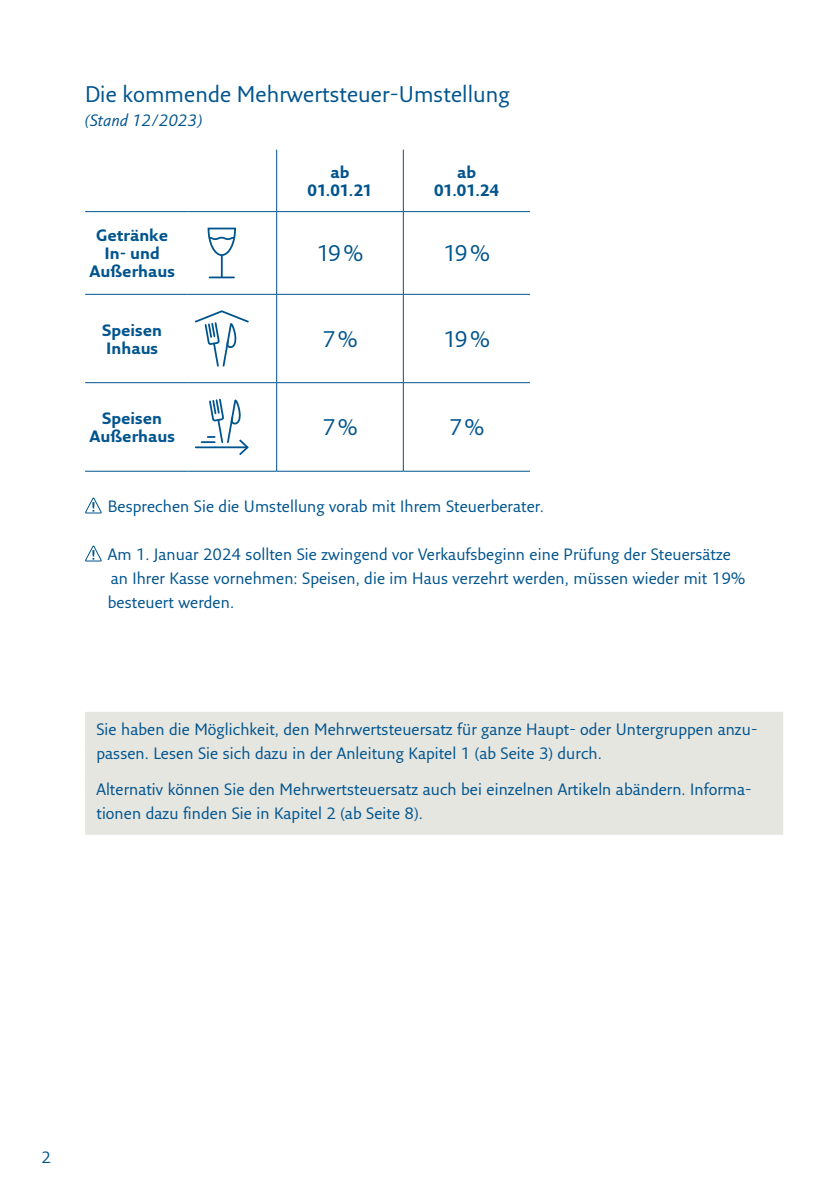
<style>
.page{position:relative;width:840px;height:1191px;background:#fff}
.page>*{position:absolute;margin:0;border:0;box-sizing:border-box;transform-origin:0 0}
.t1{font:22px "Fresco Sans Plus Pro";color:#00548e}
.t2{font:16px/24px "Fresco Sans Plus Pro";color:#00548e}
.t3{font:700 16px/18px "Fresco Sans Plus Pro";color:#00548e;text-align:center}
.t4{font:italic 16px "Fresco Sans Plus Pro";color:#00548e}
</style>
<div class="page">
<div style="left:85px;top:712px;width:697px;height:38px;background:#e6e6e1"></div>
<div style="left:85px;top:748px;width:697px;height:38px;background:#e6e6e1"></div>
<div style="left:85px;top:782px;width:697px;height:52px;background:#e6e6e1"></div>
<hr style="left:276px;top:150px;width:1px;height:61px;background:#00548e">
<hr style="left:403px;top:150px;width:1px;height:61px;background:#00548e">
<hr style="left:85px;top:211px;width:102px;height:1px;background:#00548e">
<hr style="left:85px;top:294px;width:102px;height:1px;background:#00548e">
<hr style="left:85px;top:382px;width:102px;height:1px;background:#00548e">
<hr style="left:276px;top:212px;width:1px;height:82px;background:#00548e">
<hr style="left:276px;top:294px;width:1px;height:88px;background:#00548e">
<hr style="left:276px;top:383px;width:1px;height:88px;background:#00548e">
<hr style="left:187px;top:211px;width:89px;height:1px;background:#00548e">
<hr style="left:276px;top:211px;width:127px;height:1px;background:#00548e">
<hr style="left:187px;top:294px;width:89px;height:1px;background:#00548e">
<hr style="left:276px;top:294px;width:127px;height:1px;background:#00548e">
<hr style="left:187px;top:382px;width:89px;height:1px;background:#00548e">
<hr style="left:276px;top:382px;width:127px;height:1px;background:#00548e">
<hr style="left:403px;top:212px;width:1px;height:82px;background:#00548e">
<hr style="left:403px;top:294px;width:1px;height:88px;background:#00548e">
<hr style="left:403px;top:383px;width:1px;height:88px;background:#00548e">
<hr style="left:403px;top:211px;width:126px;height:1px;background:#00548e">
<hr style="left:403px;top:294px;width:126px;height:1px;background:#00548e">
<hr style="left:403px;top:382px;width:126px;height:1px;background:#00548e">
<hr style="left:85px;top:471px;width:102px;height:1px;background:#00548e">
<hr style="left:187px;top:471px;width:89px;height:1px;background:#00548e">
<hr style="left:276px;top:471px;width:127px;height:1px;background:#00548e">
<hr style="left:403px;top:471px;width:126px;height:1px;background:#00548e">
<svg style="left:207px;top:227px;width:29px;height:51px"></svg>
<svg style="left:194px;top:310px;width:55px;height:57px"></svg>
<svg style="left:195px;top:398px;width:54px;height:58px"></svg>
<svg style="left:85px;top:497px;width:17px;height:17px"></svg>
<svg style="left:85px;top:545px;width:17px;height:17px"></svg>
<h1 class="t1" style="left:85px;top:80px;width:426px">Die kommende Mehrwertsteuer-Umstellung</h1>
<p class="t4" style="left:85px;top:110px;width:118px">(Stand 12/2023)</p>
<p class="t3" style="left:307px;top:163px;width:66px">ab<br>01.01.21</p>
<p class="t3" style="left:434px;top:163px;width:66px">ab<br>01.01.24</p>
<p class="t3" style="left:89px;top:226px;width:87px">Getränke<br>In- und<br>Außerhaus</p>
<h1 class="t1" style="left:317px;top:239px;width:48px">19%</h1>
<h1 class="t1" style="left:443px;top:239px;width:48px">19%</h1>
<p class="t3" style="left:102px;top:321px;width:61px;text-align:left">Speisen<br>Inhaus</p>
<h1 class="t1" style="left:322px;top:325px;width:37px">7%</h1>
<h1 class="t1" style="left:443px;top:325px;width:48px">19%</h1>
<p class="t3" style="left:89px;top:409px;width:87px">Speisen<br>Außerhaus</p>
<h1 class="t1" style="left:322px;top:413px;width:37px">7%</h1>
<h1 class="t1" style="left:449px;top:413px;width:37px">7%</h1>
<p class="t2" style="left:108px;top:493px;width:437px">Besprechen Sie die Umstellung vorab mit Ihrem Steuerberater.</p>
<p class="t2" style="left:108px;top:541px;width:638px">Am 1. Januar 2024 sollten Sie zwingend vor Verkaufsbeginn eine Prüfung der Steuersätze an Ihrer Kasse vornehmen: Speisen, die im Haus verzehrt werden, müssen wieder mit 19% besteuert werden.</p>
<p class="t2" style="left:96px;top:717px;width:662px">Sie haben die Möglichkeit, den Mehrwertsteuersatz für ganze Haupt- oder Untergruppen anzu&shy;passen. Lesen Sie sich dazu in der Anleitung Kapitel 1 (ab Seite 3) durch.</p>
<p class="t2" style="left:96px;top:777px;width:656px">Alternativ können Sie den Mehrwertsteuersatz auch bei einzelnen Artikeln abändern. Informa&shy;tionen dazu finden Sie in Kapitel 2 (ab Seite 8).</p>
<p class="t2" style="left:42px;top:1144px;width:11px">2</p>
</div>
